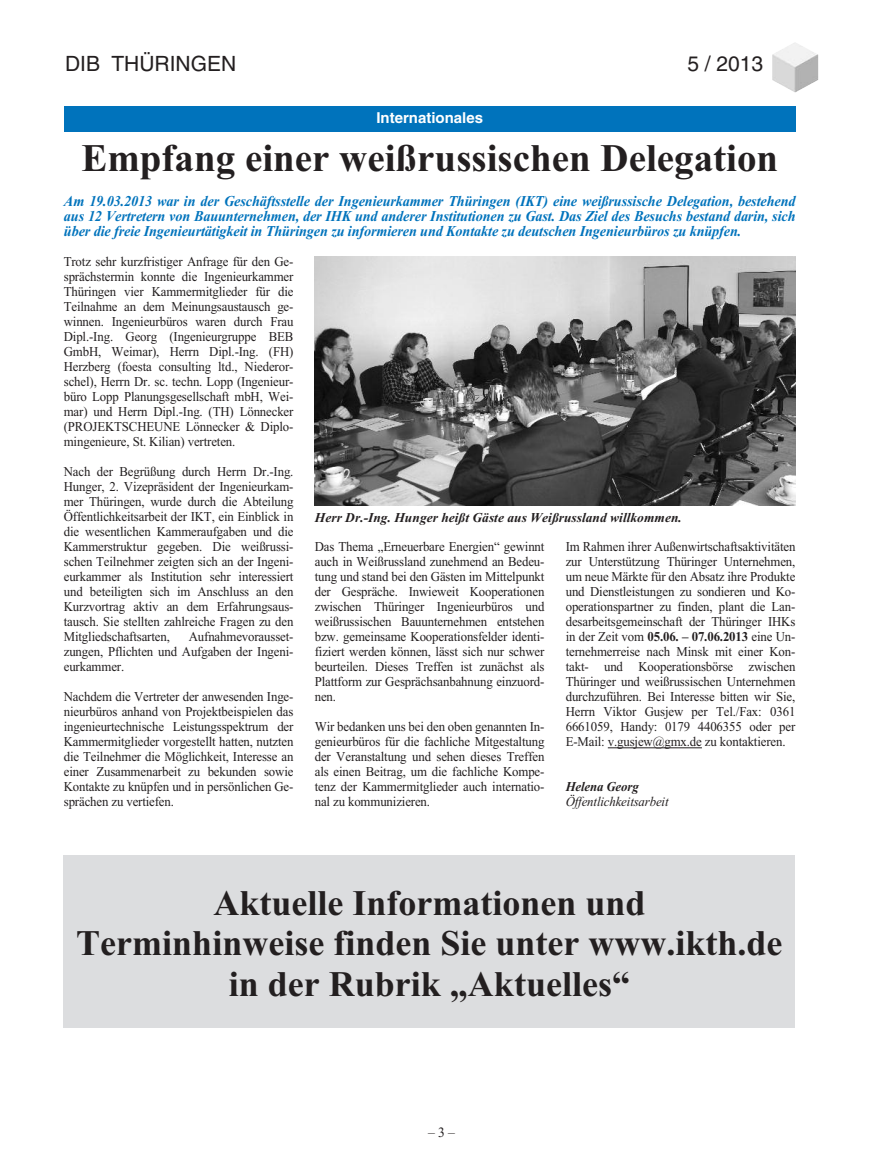
<style>
.page{position:relative;width:872px;height:1170px;background:#fff}
.page>*{position:absolute;margin:0;border:0;box-sizing:border-box;transform-origin:0 0}
.t1{font:700 39px "Times New Roman";color:#231f20}
.t2{font:700 36px/40.5px "Times New Roman";color:#231f20;text-align:center}
.t3{font:21px "Helvetica";color:#231f20}
.t4{font:italic 700 15px/15px "Times New Roman";letter-spacing:-.01em;color:#0073bc;text-align:justify;scale:.95 1}
.t5{font:700 15px "Helvetica";color:#fff}
.t6{font:13.5px/15px "Times New Roman";letter-spacing:-.01em;color:#231f20;text-align:justify;scale:.95 1}
.t7{font:italic 700 13.5px "Times New Roman";color:#231f20}
.t8{font:italic 13.5px "Times New Roman";letter-spacing:-.01em;color:#231f20;scale:.95 1}
.t9{font:italic 700 13.5px "Times New Roman";color:#231f20;scale:.95 1}
.s1{font-weight:700}
</style>
<div class="page">
<img style="left:772px;top:43px;width:46px;height:50px">
<div style="left:64px;top:106px;width:731px;height:26px;background:#0073bc"></div>
<hr style="left:608px;top:747px;width:94px;height:1px;background:#231f20">
<img style="left:315px;top:257px;width:480px;height:248px">
<div style="left:64px;top:855px;width:731px;height:172px;background:#dcdddf"></div>
<h3 class="t3" style="left:65px;top:56px;width:173px">DIB THÜRINGEN</h3>
<h3 class="t3" style="left:687px;top:56px;width:77px">5 / 2013</h3>
<p class="t5" style="left:376px;top:113px;width:108px">Internationales</p>
<h1 class="t1" style="left:81px;top:134px;width:698px">Empfang einer weißrussischen Delegation</h1>
<p class="t4" style="left:64px;top:193px;width:771px">Am 19.03.2013 war in der Geschäftsstelle der Ingenieurkammer Thüringen (IKT) eine weißrussische Delegation, bestehend aus 12 Vertretern von Bauunternehmen, der IHK und anderer Institutionen zu Gast. Das Ziel des Besuchs bestand darin, sich über die freie Ingenieurtätigkeit in Thüringen zu informieren und Kontakte zu deutschen Ingenieurbüros zu knüpfen.</p>
<p class="t6" style="left:64px;top:254px;width:243px">Trotz sehr kurzfristiger Anfrage für den Ge&shy;sprächstermin konnte die Ingenieurkammer Thüringen vier Kammermitglieder für die Teilnahme an dem Meinungsaustausch ge&shy;winnen. Ingenieurbüros waren durch Frau Dipl.-Ing. Georg (Ingenieurgruppe BEB GmbH, Weimar), Herrn Dipl.-Ing. (FH)<br>Herzberg (foesta consulting ltd., Niederor&shy;schel), Herrn Dr. sc. techn. Lopp (Ingenieur&shy;büro Lopp Planungsgesellschaft mbH, Wei&shy;mar) und Herrn Dipl.-Ing. (TH) Lönnecker (PROJEKTSCHEUNE Lönnecker &amp; Diplo&shy;mingenieure, St. Kilian) vertreten.</p>
<p class="t6" style="left:64px;top:464px;width:243px">Nach der Begrüßung durch Herrn Dr.-Ing.<br>Hunger, 2. Vizepräsident der Ingenieurkam&shy;mer Thüringen, wurde durch die Abteilung Öffentlichkeitsarbeit der IKT, ein Einblick in die wesentlichen Kammeraufgaben und die Kammerstruktur gegeben. Die weißrussi&shy;schen Teilnehmer zeigten sich an der Ingeni&shy;eurkammer als Institution sehr interessiert und beteiligten sich im Anschluss an den Kurzvortrag aktiv an dem Erfahrungsaus&shy;tausch. Sie stellten zahlreiche Fragen zu den Mitgliedschaftsarten,</p>
<p class="t7" style="left:315px;top:509px;width:368px">Herr Dr.-Ing. Hunger heißt Gäste aus Weißrussland willkommen.</p>
<p class="t6" style="left:566px;top:539px;width:243px">Im Rahmen ihrer Außenwirtschaftsaktivitäten zur Unterstützung Thüringer Unternehmen, um neue Märkte für den Absatz ihre Produkte und Dienstleistungen zu sondieren und Ko&shy;operationspartner zu finden, plant die Lan&shy;desarbeitsgemeinschaft der Thüringer IHKs in der Zeit vom <span class="s1">05.06. – 07.06.2013</span> eine Un&shy;ternehmerreise nach Minsk mit einer Kon&shy;takt- und Kooperationsbörse zwischen Thüringer und weißrussischen Unternehmen durchzuführen. Bei Interesse bitten wir Sie, Herrn Viktor Gusjew per Tel./Fax: 0361<br>6661059, Handy: 0179 4406355 oder per E-Mail: v.gusjew@gmx.de zu kontaktieren.</p>
<p class="t9" style="left:566px;top:778px;width:78px">Helena Georg</p>
<p class="t8" style="left:566px;top:793px;width:110px">Öffentlichkeitsarbeit</p>
<p class="t6" style="left:315px;top:539px;width:243px">Das Thema „Erneuerbare Energien“ gewinnt auch in Weißrussland zunehmend an Bedeu&shy;tung und stand bei den Gästen im Mittelpunkt der Gespräche. Inwieweit Kooperationen zwischen Thüringer Ingenieurbüros und weißrussischen Bauunternehmen entstehen bzw. gemeinsame Kooperationsfelder identi&shy;fiziert werden können, lässt sich nur schwer beurteilen. Dieses Treffen ist zunächst als Plattform zur Gesprächsanbahnung einzuord&shy;nen.</p>
<p class="t6" style="left:315px;top:719px;width:243px">Wir bedanken uns bei den oben genannten In&shy;genieurbüros für die fachliche Mitgestaltung der Veranstaltung und sehen dieses Treffen als einen Beitrag, um die fachliche Kompe&shy;tenz der Kammermitglieder auch internatio&shy;nal zu kommunizieren.</p>
<p class="t6" style="left:64px;top:629px;width:243px;text-indent:125px">Aufnahmevorausset&shy;zungen, Pflichten und Aufgaben der Ingeni&shy;eurkammer.</p>
<p class="t6" style="left:64px;top:689px;width:243px">Nachdem die Vertreter der anwesenden Inge&shy;nieurbüros anhand von Projektbeispielen das ingenieurtechnische Leistungsspektrum der Kammermitglieder vorgestellt hatten, nutzten die Teilnehmer die Möglichkeit, Interesse an einer Zusammenarbeit zu bekunden sowie Kontakte zu knüpfen und in persönlichen Ge&shy;sprächen zu vertiefen.</p>
<h2 class="t2" style="left:76px;top:881px;width:708px">Aktuelle Informationen und<br>Terminhinweise finden Sie unter www.ikth.de in der Rubrik „Aktuelles“</h2>
</div>
